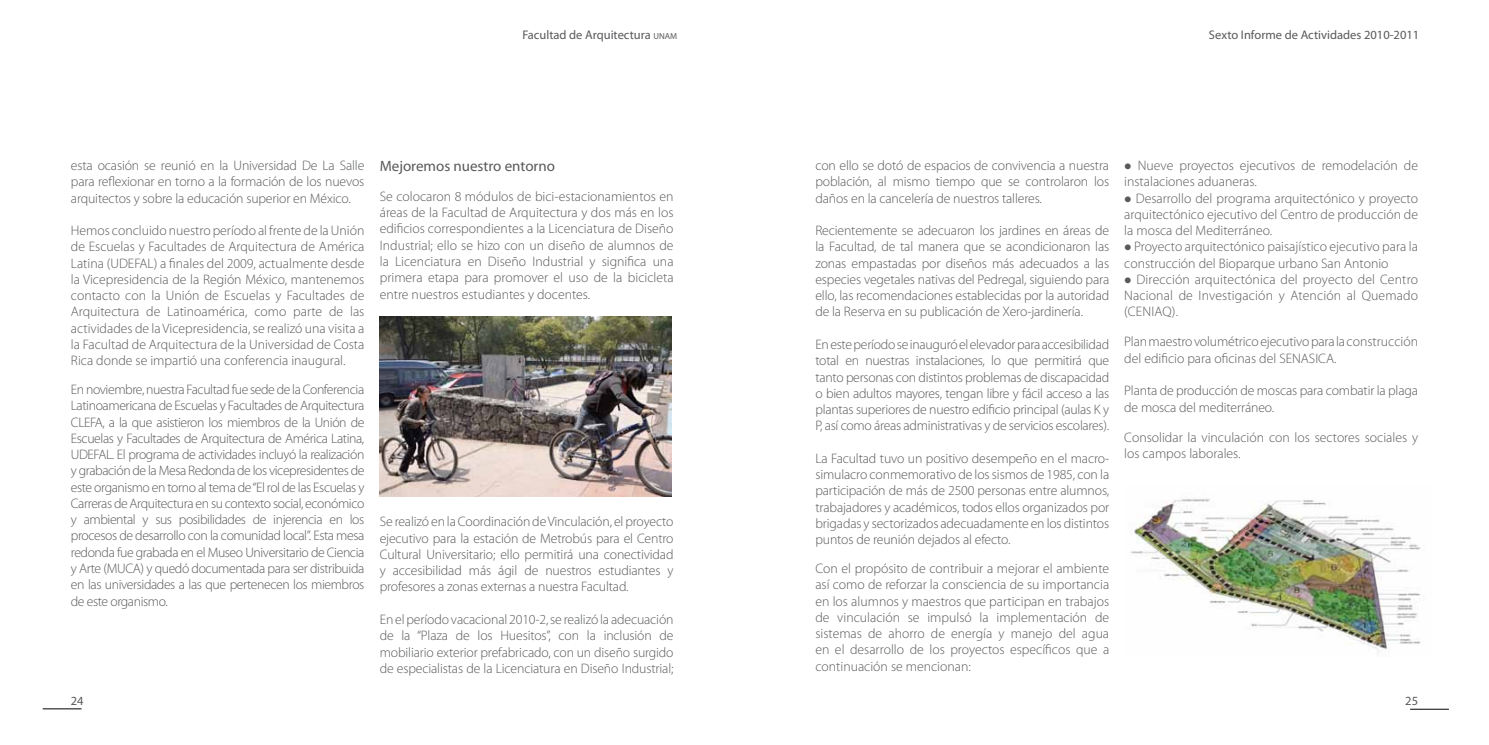
<style>
.page{position:relative;width:1489px;height:745px;background:#fff}
.page>*{position:absolute;margin:0;border:0;box-sizing:border-box;transform-origin:0 0}
.t1{font:15px "Myriad Pro";color:#58595b}
.t2{font:300 13.75px/16.2px "Myriad Pro";letter-spacing:-.005em;color:#58595b;text-align:justify}
.t3{font:12.5px "Myriad Pro";color:#58595b}
.s1{font-size:8.75px}
</style>
<div class="page">
<hr style="left:43px;top:708px;width:38px;height:1px;background:#000">
<hr style="left:1409px;top:708px;width:39px;height:1px;background:#000">
<img style="left:380px;top:316px;width:291px;height:180px">
<img style="left:1130px;top:497px;width:291px;height:155px">
<p class="t3" style="left:522px;top:27px;width:156px">Facultad de Arquitectura <span class="s1">UNAM</span></p>
<p class="t3" style="left:1208px;top:27px;width:212px">Sexto Informe de Actividades 2010-2011</p>
<p class="t2" style="left:71px;top:157px;width:295px">esta ocasión se reunió en la Universidad De La Salle para reflexionar en torno a la formación de los nuevos arquitectos y sobre la educación superior en México.</p>
<p class="t2" style="left:71px;top:222px;width:295px">Hemos concluido nuestro período al frente de la Unión de Escuelas y Facultades de Arquitectura de América Latina (UDEFAL) a finales del 2009, actualmente desde la Vicepresidencia de la Región México, mantenemos contacto con la Unión de Escuelas y Facultades de Arquitectura de Latinoamérica, como parte de las actividades de la Vicepresidencia, se realizó una visita a la Facultad de Arquitectura de la Universidad de Costa Rica donde se impartió una conferencia inaugural.</p>
<p class="t2" style="left:71px;top:381px;width:295px">En noviembre, nuestra Facultad fue sede de la Conferencia Latinoamericana de Escuelas y Facultades de Arquitectura CLEFA, a la que asistieron los miembros de la Unión de Escuelas y Facultades de Arquitectura de América Latina, UDEFAL. El programa de actividades incluyó la realización y grabación de la Mesa Redonda de los vicepresidentes de este organismo en torno al tema de “El rol de las Escuelas y Carreras de Arquitectura en su contexto social, económico y ambiental y sus posibilidades de injerencia en los procesos de desarrollo con la comunidad local”. Esta mesa redonda fue grabada en el Museo Universitario de Ciencia y Arte (MUCA) y quedó documentada para ser distribuida en las universidades a las que pertenecen los miembros de este organismo.</p>
<p class="t1" style="left:380px;top:156px;width:177px">Mejoremos nuestro entorno</p>
<p class="t2" style="left:380px;top:188px;width:295px">Se colocaron 8 módulos de bici-estacionamientos en áreas de la Facultad de Arquitectura y dos más en los edificios correspondientes a la Licenciatura de Diseño Industrial; ello se hizo con un diseño de alumnos de la Licenciatura en Diseño Industrial y significa una primera etapa para promover el uso de la bicicleta entre nuestros estudiantes y docentes.</p>
<p class="t2" style="left:380px;top:513px;width:295px">Se realizó en la Coordinación de Vinculación, el proyecto ejecutivo para la estación de Metrobús para el Centro Cultural Universitario; ello permitirá una conectividad y accesibilidad más ágil de nuestros estudiantes y profesores a zonas externas a nuestra Facultad.</p>
<p class="t2" style="left:380px;top:611px;width:295px">En el período vacacional 2010-2, se realizó la adecuación de la “Plaza de los Huesitos”, con la inclusión de mobiliario exterior prefabricado, con un diseño surgido de especialistas de la Licenciatura en Diseño Industrial;</p>
<p class="t2" style="left:815px;top:157px;width:295px">con ello se dotó de espacios de convivencia a nuestra población, al mismo tiempo que se controlaron los daños en la cancelería de nuestros talleres.</p>
<p class="t2" style="left:815px;top:222px;width:295px">Recientemente se adecuaron los jardines en áreas de la Facultad, de tal manera que se acondicionaron las zonas empastadas por diseños más adecuados a las especies vegetales nativas del Pedregal, siguiendo para ello, las recomendaciones establecidas por la autoridad de la Reserva en su publicación de Xero-jardinería.</p>
<p class="t2" style="left:815px;top:336px;width:295px">En este período se inauguró el elevador para accesibilidad total en nuestras instalaciones, lo que permitirá que tanto personas con distintos problemas de discapacidad o bien adultos mayores, tengan libre y fácil acceso a las plantas superiores de nuestro edificio principal (aulas K y P, así como áreas administrativas y de servicios escolares).</p>
<p class="t2" style="left:815px;top:450px;width:295px">La Facultad tuvo un positivo desempeño en el macro&shy;simulacro conmemorativo de los sismos de 1985, con la participación de más de 2500 personas entre alumnos, trabajadores y académicos, todos ellos organizados por brigadas y sectorizados adecuadamente en los distintos puntos de reunión dejados al efecto.</p>
<p class="t2" style="left:815px;top:560px;width:295px">Con el propósito de contribuir a mejorar el ambiente así como de reforzar la consciencia de su importancia en los alumnos y maestros que participan en trabajos de vinculación se impulsó la implementación de sistemas de ahorro de energía y manejo del agua en el desarrollo de los proyectos específicos que a continuación se mencionan:</p>
<p class="t2" style="left:1124px;top:157px;width:295px">● Nueve proyectos ejecutivos de remodelación de instalaciones aduaneras.</p>
<p class="t2" style="left:1124px;top:190px;width:295px">● Desarrollo del programa arquitectónico y proyecto arquitectónico ejecutivo del Centro de producción de la mosca del Mediterráneo.</p>
<p class="t2" style="left:1124px;top:239px;width:295px">● Proyecto arquitectónico paisajístico ejecutivo para la construcción del Bioparque urbano San Antonio</p>
<p class="t2" style="left:1124px;top:271px;width:295px">● Dirección arquitectónica del proyecto del Centro Nacional de Investigación y Atención al Quemado (CENIAQ).</p>
<p class="t2" style="left:1124px;top:334px;width:295px">Plan maestro volumétrico ejecutivo para la construcción del edificio para oficinas del SENASICA.</p>
<p class="t2" style="left:1124px;top:382px;width:295px">Planta de producción de moscas para combatir la plaga de mosca del mediterráneo.</p>
<p class="t2" style="left:1124px;top:429px;width:295px">Consolidar la vinculación con los sectores sociales y los campos laborales.</p>
<p class="t3" style="left:71px;top:692px;width:14px">24</p>
<p class="t3" style="left:1405px;top:692px;width:14px">25</p>
</div>
